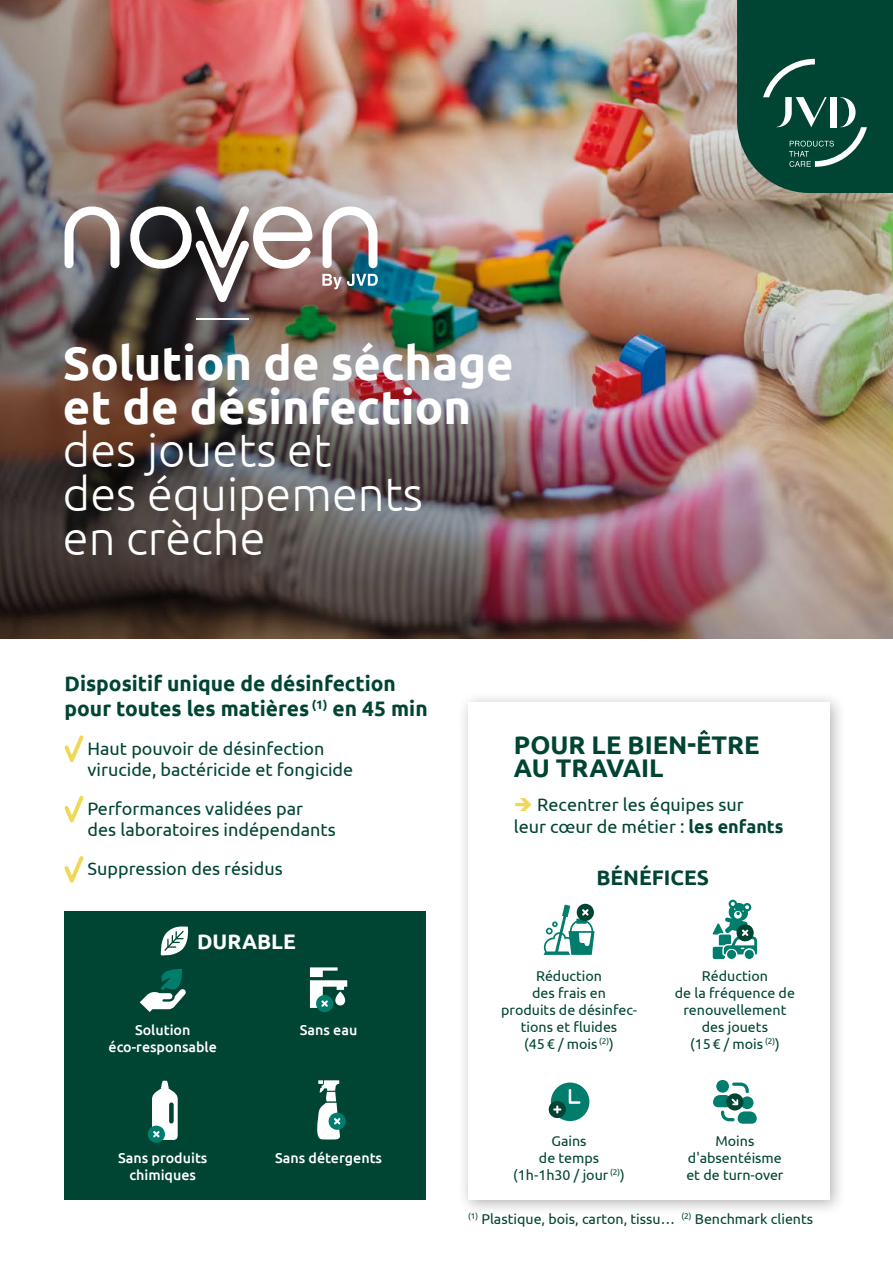
<style>
.page{position:relative;width:893px;height:1263px;background:#fff}
.page>*{position:absolute;margin:0;border:0;box-sizing:border-box;transform-origin:0 0}
.t1{font:700 47.1px/43.8px "Ubuntu";color:#fff}
.t2{font:300 47.1px/43.8px "Ubuntu";color:#fff}
.t3{font:700 25.5px/22.5px "Ubuntu";color:#004434}
.t4{font:700 21px/25.2px "Ubuntu";color:#004434}
.t5{font:700 21px "Ubuntu";color:#fff}
.t6{font:18px/21.6px "Ubuntu";color:#004434}
.t7{font:14.25px/17.1px "Ubuntu";color:#004434;text-align:center}
.t8{font:500 14.25px/17.1px "Ubuntu";color:#fff;text-align:center}
.s1{color:#efd857}
.s2{font-weight:700}
</style>
<div class="page">
<img style="left:0;top:0;width:893px;height:639px">
<div style="left:64px;top:911px;width:361px;height:288px;background:#004434"></div>
<svg style="left:317px;top:1080px;width:29px;height:60px"></svg>
<svg style="left:140px;top:969px;width:46px;height:43px"></svg>
<svg style="left:310px;top:967px;width:37px;height:45px"></svg>
<svg style="left:148px;top:1081px;width:30px;height:62px"></svg>
<svg style="left:64px;top:735px;width:20px;height:27px"></svg>
<svg style="left:64px;top:795px;width:20px;height:27px"></svg>
<svg style="left:64px;top:856px;width:20px;height:27px"></svg>
<div style="left:457px;top:691px;width:389px;height:525px;background:#000;opacity:.3"></div>
<div style="left:468px;top:702px;width:361px;height:497px;background:#fff"></div>
<svg style="left:713px;top:899px;width:44px;height:60px"></svg>
<svg style="left:548px;top:1082px;width:41px;height:39px"></svg>
<svg style="left:543px;top:904px;width:51px;height:51px"></svg>
<svg style="left:713px;top:1080px;width:44px;height:44px"></svg>
<svg style="left:160px;top:926px;width:29px;height:30px"></svg>
<svg style="left:737px;top:0;width:156px;height:193px"></svg>
<svg style="left:65px;top:206px;width:54px;height:62px"></svg>
<svg style="left:323px;top:206px;width:54px;height:62px"></svg>
<hr style="left:196px;top:318px;width:53px;height:2px;background:#fff">
<svg style="left:129px;top:206px;width:183px;height:96px"></svg>
<svg style="left:322px;top:274px;width:56px;height:15px"></svg>
<h1 class="t1" style="left:63px;top:340px;width:452px">Solution de séchage et de désinfection</h1>
<h1 class="t2" style="left:63px;top:427px;width:361px">des jouets et<br>des équipements en crèche</h1>
<h3 class="t4" style="left:65px;top:670px;width:365px">Dispositif unique de désinfection pour toutes les matières <sup>(1)</sup> en 45 min</h3>
<p class="t6" style="left:88px;top:737px;width:267px">Haut pouvoir de désinfection virucide, bactéricide et fongicide</p>
<p class="t6" style="left:88px;top:797px;width:250px">Performances validées par des laboratoires indépendants</p>
<p class="t6" style="left:88px;top:857px;width:197px">Suppression des résidus</p>
<h3 class="t5" style="left:197px;top:929px;width:100px">DURABLE</h3>
<p class="t8" style="left:109px;top:1021px;width:110px">Solution éco-responsable</p>
<p class="t8" style="left:118px;top:1148px;width:91px">Sans produits chimiques</p>
<p class="t8" style="left:300px;top:1021px;width:59px">Sans eau</p>
<p class="t8" style="left:275px;top:1148px;width:109px">Sans détergents</p>
<h2 class="t3" style="left:514px;top:734px;width:247px">POUR LE BIEN-ÊTRE<br>AU TRAVAIL</h2>
<p class="t6" style="left:514px;top:793px;width:271px"><span class="s1">➔</span> Recentrer les équipes sur<br>leur cœur de métier : <span class="s2">les enfants</span></p>
<h3 class="t4" style="left:596px;top:864px;width:114px">BÉNÉFICES</h3>
<p class="t7" style="left:501px;top:967px;width:137px">Réduction<br>des frais en<br>produits de désinfec&shy;tions et fluides<br>(45€ / mois <sup>(2)</sup>)</p>
<p class="t7" style="left:513px;top:1131px;width:113px">Gains<br>de temps (1h-1h30 / jour <sup>(2)</sup>)</p>
<p class="t7" style="left:675px;top:967px;width:122px">Réduction<br>de la fréquence de renouvellement des jouets<br>(15€ / mois <sup>(2)</sup>)</p>
<p class="t7" style="left:686px;top:1131px;width:99px">Moins d'absentéisme et de turn-over</p>
<p class="t7" style="left:468px;top:1209px;width:347px"><sup>(1)</sup> Plastique, bois, carton, tissu… <sup>(2)</sup> Benchmark clients</p>
</div>
